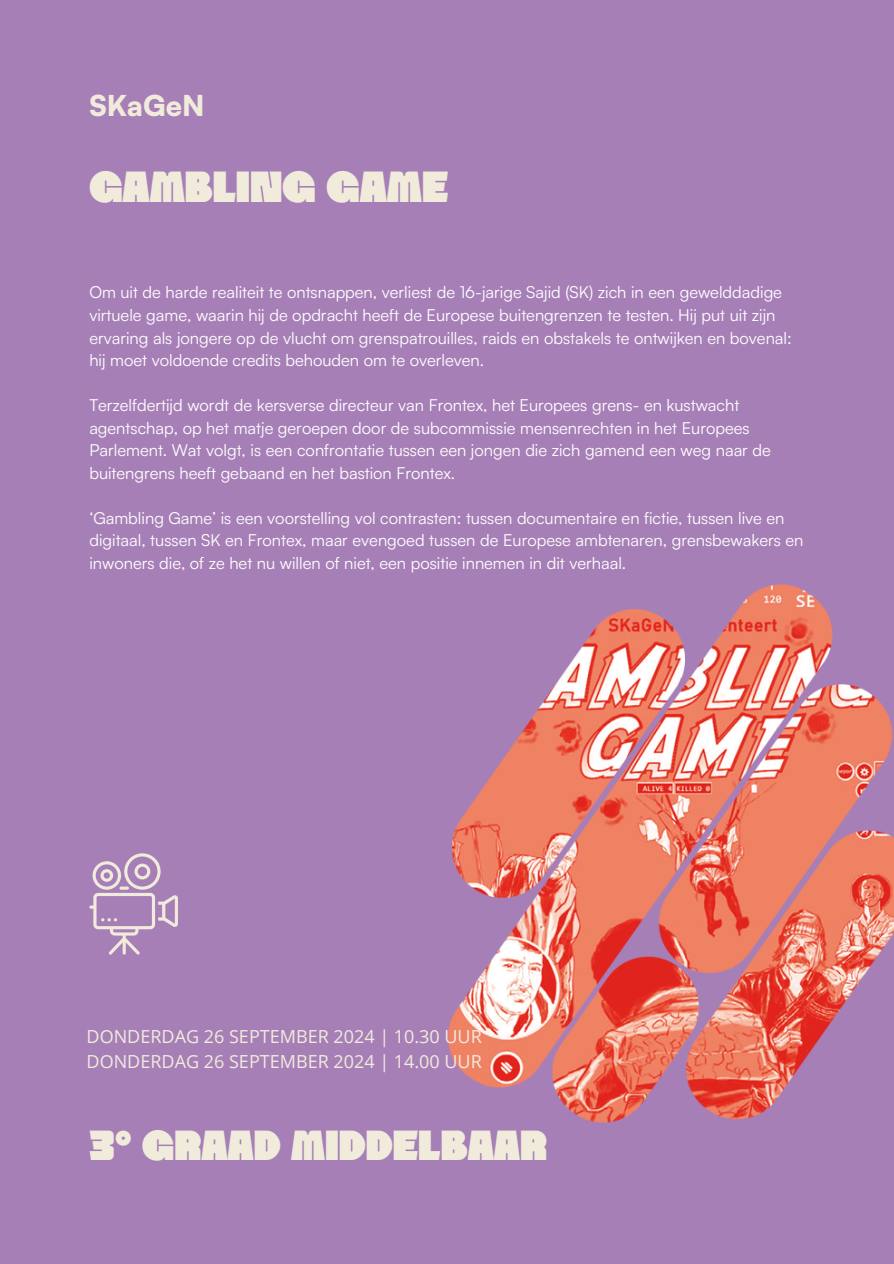
<style>
.page{position:relative;width:894px;height:1264px;background:#fff}
.page>*{position:absolute;margin:0;border:0;box-sizing:border-box;transform-origin:0 0}
.t1{font:900 43.5px "Alinsa";color:#f1ebdc}
.t2{font:900 42px "Alinsa";color:#f1ebdc}
.t3{font:900 28.5px "Satoshi";color:#f1ebdc}
.t4{font:18px/24.8px "Open Sans";color:#f1ebdc}
.t5{font:16.5px/22.5px "Satoshi";color:#fff}
</style>
<div class="page">
<div style="left:0;top:0;width:893px;height:1263px;background:#a77fb7"></div>
<img style="left:447px;top:584px;width:446px;height:539px">
<svg style="left:89px;top:853px;width:89px;height:101px"></svg>
<p class="t3" style="left:89px;top:87px;width:117px">SKaGeN</p>
<h1 class="t1" style="left:89px;top:169px;width:360px">GAMBLING GAME</h1>
<p class="t5" style="left:89px;top:281px;width:703px">Om uit de harde realiteit te ontsnappen, verliest de 16-jarige Sajid (SK) zich in een gewelddadige virtuele game, waarin hij de opdracht heeft de Europese buitengrenzen te testen. Hij put uit zijn ervaring als jongere op de vlucht om grenspatrouilles, raids en obstakels te ontwijken en bovenal: hij moet voldoende credits behouden om te overleven.</p>
<p class="t5" style="left:89px;top:393px;width:682px">Terzelfdertijd wordt de kersverse directeur van Frontex, het Europees grens- en kustwacht agentschap, op het matje geroepen door de subcommissie mensenrechten in het Europees Parlement. Wat volgt, is een confrontatie tussen een jongen die zich gamend een weg naar de buitengrens heeft gebaand en het bastion Frontex.</p>
<p class="t5" style="left:89px;top:506px;width:715px">‘Gambling Game’ is een voorstelling vol contrasten: tussen documentaire en fictie, tussen live en digitaal, tussen SK en Frontex, maar evengoed tussen de Europese ambtenaren, grensbewakers en inwoners die, of ze het nu willen of niet, een positie innemen in dit verhaal.</p>
<p class="t4" style="left:87px;top:1024px;width:396px">DONDERDAG 26 SEPTEMBER 2024 | 10.30 UUR<br>DONDERDAG 26 SEPTEMBER 2024 | 14.00 UUR</p>
<h3 class="t2" style="left:89px;top:1128px;width:459px">3° GRAAD MIDDELBAAR</h3>
</div>
